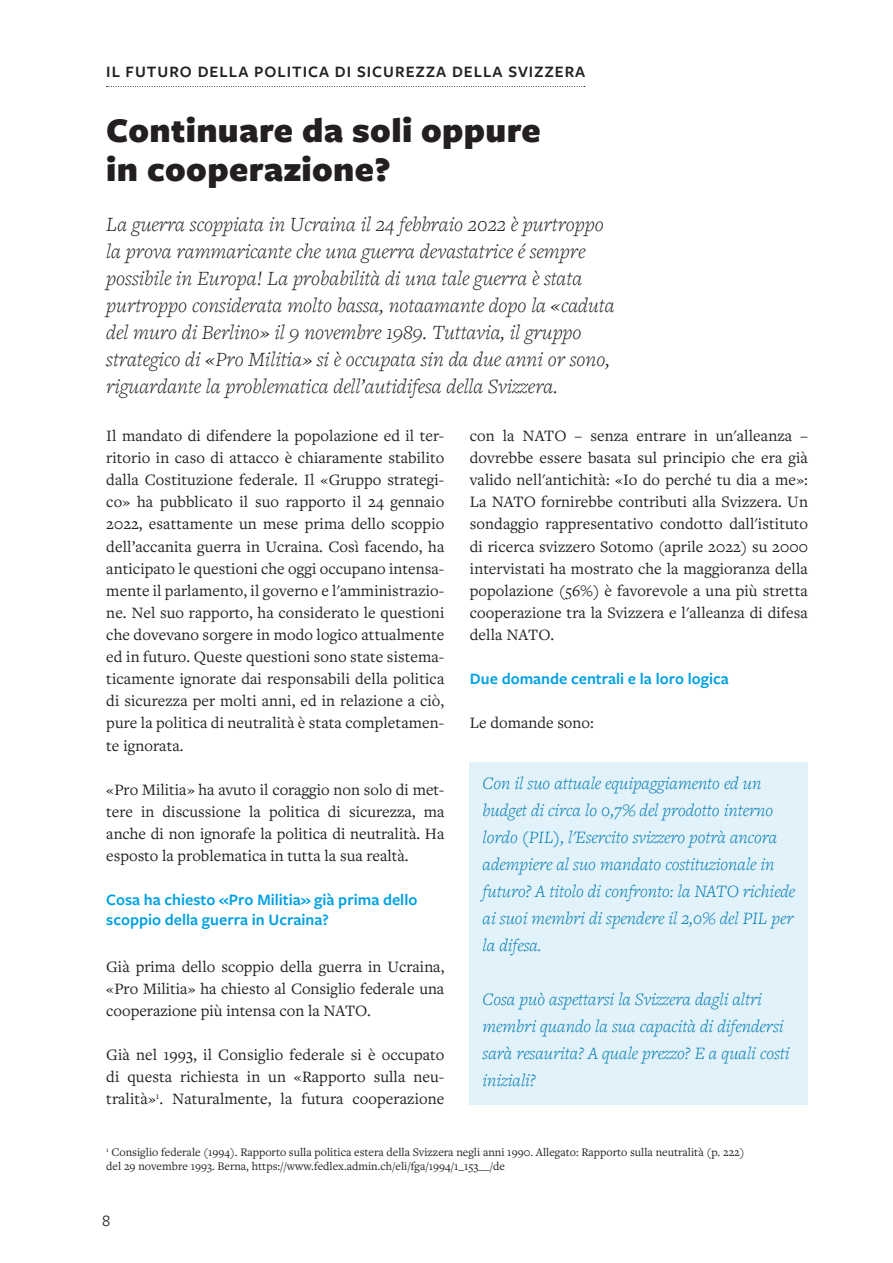
<style>
.page{position:relative;width:893px;height:1263px;background:#fff}
.page>*{position:absolute;margin:0;border:0;box-sizing:border-box;transform-origin:0 0}
.Artikeltitel{font:900 36px/39px "Freight Sans Pro";letter-spacing:.01em;color:#231f20}
.Lead{font:italic 300 21px/27px "Freight Text Pro";color:#231f20}
.Bodytext_kursiv{font:italic 300 18px/27px "Freight Text Pro";color:#0079ad}
.Bodytext{font:16.5px/22px "Freight Text Pro";letter-spacing:.005em;color:#231f20;text-align:justify}
.Titel{font:600 16.5px/19.5px "Freight Sans Pro";color:#00a1e3}
.Rubrik_links{font:600 16.5px "Freight Sans Pro";letter-spacing:.06em;color:#231f20}
.t1{font:16.5px "Freight Sans Pro";color:#231f20}
.Fusszeile{font:12px/14.4px "Freight Text Pro";color:#231f20}
</style>
<div class="page">
<div style="left:470px;top:762px;width:338px;height:342px;background:#e1f2fb"></div>
<svg style="left:107px;top:86px;width:478px;height:1px"></svg>
<p class="Rubrik_links" style="left:106px;top:60px;width:480px">IL FUTURO DELLA POLITICA DI SICUREZZA DELLA SVIZZERA</p>
<p class="Artikeltitel" style="left:106px;top:110px;width:436px">Continuare da soli oppure in cooperazione?</p>
<p class="Lead" style="left:106px;top:210px;width:510px">La guerra scoppiata in Ucraina il 24 febbraio 2022 è purtroppo la prova rammaricante che una guerra devastatrice é sempre possibile in Europa! La probabilità di una tale guerra è stata purtroppo considerata molto bassa, notaamante dopo la «caduta del muro di Berlino» il 9 novembre 1989. Tuttavia, il gruppo strategico di «Pro Militia» si è occupata sin da due anni or sono, riguardante la problematica dell’autidifesa della Svizzera.</p>
<p class="Bodytext" style="left:106px;top:424px;width:340px">Il mandato di difendere la popolazione ed il ter&shy;ritorio in caso di attacco è chiaramente stabilito dalla Costituzione federale. Il «Gruppo strategi&shy;co» ha pubblicato il suo rapporto il 24 gennaio 2022, esattamente un mese prima dello scoppio dell’accanita guerra in Ucraina. Così facendo, ha anticipato le questioni che oggi occupano intensa&shy;mente il parlamento, il governo e l'amministrazio&shy;ne. Nel suo rapporto, ha considerato le questioni che dovevano sorgere in modo logico attualmente ed in futuro. Queste questioni sono state sistema&shy;ticamente ignorate dai responsabili della politica di sicurezza per molti anni, ed in relazione a ciò, pure la politica di neutralità è stata completamen&shy;te ignorata.</p>
<p class="Bodytext" style="left:106px;top:778px;width:340px">«Pro Militia» ha avuto il coraggio non solo di met&shy;tere in discussione la politica di sicurezza, ma anche di non ignorafe la politica di neutralità. Ha esposto la problematica in tutta la sua realtà.</p>
<p class="Titel" style="left:106px;top:889px;width:313px">Cosa ha chiesto «Pro Militia» già prima dello scoppio della guerra in Ucraina?</p>
<p class="Bodytext" style="left:106px;top:955px;width:340px">Già prima dello scoppio della guerra in Ucraina, «Pro Militia» ha chiesto al Consiglio federale una cooperazione più intensa con la NATO.</p>
<p class="Bodytext" style="left:106px;top:1043px;width:340px">Già nel 1993, il Consiglio federale si è occupato di questa richiesta in un «Rapporto sulla neu&shy;tralità»<sup>1</sup>. Naturalmente, la futura cooperazione</p>
<p class="Bodytext" style="left:470px;top:424px;width:340px">con la NATO – senza entrare in un'alleanza – dovrebbe essere basata sul principio che era già valido nell'antichità: «Io do perché tu dia a me»:<br>La NATO fornirebbe contributi alla Svizzera. Un sondaggio rappresentativo condotto dall'istituto di ricerca svizzero Sotomo (aprile 2022) su 2000 intervistati ha mostrato che la maggioranza della popolazione (56%) è favorevole a una più stretta cooperazione tra la Svizzera e l'alleanza di difesa della NATO.</p>
<p class="Titel" style="left:470px;top:668px;width:260px">Due domande centrali e la loro logica</p>
<p class="Bodytext" style="left:470px;top:711px;width:125px">Le domande sono:</p>
<p class="Bodytext_kursiv" style="left:483px;top:769px;width:314px">Con il suo attuale equipaggiamento ed un budget di circa lo 0,7% del prodotto interno lordo (PIL), l'Esercito svizzero potrà ancora adempiere al suo mandato costituzionale in futuro? A titolo di confronto: la NATO richiede ai suoi membri di spendere il 2,0% del PIL per la difesa.</p>
<p class="Bodytext_kursiv" style="left:483px;top:985px;width:308px">Cosa può aspettarsi la Svizzera dagli altri membri quando la sua capacità di difendersi sarà resaurita? A quale prezzo? E a quali costi iniziali?</p>
<p class="Fusszeile" style="left:106px;top:1144px;width:640px"><sup>1</sup> Consiglio federale (1994). Rapporto sulla politica estera della Svizzera negli anni 1990. Allegato: Rapporto sulla neutralità (p. 222) del 29 novembre 1993. Berna, https://www.fedlex.admin.ch/eli/fga/1994/1_153__/de</p>
<p class="t1" style="left:102px;top:1210px;width:10px">8</p>
</div>
